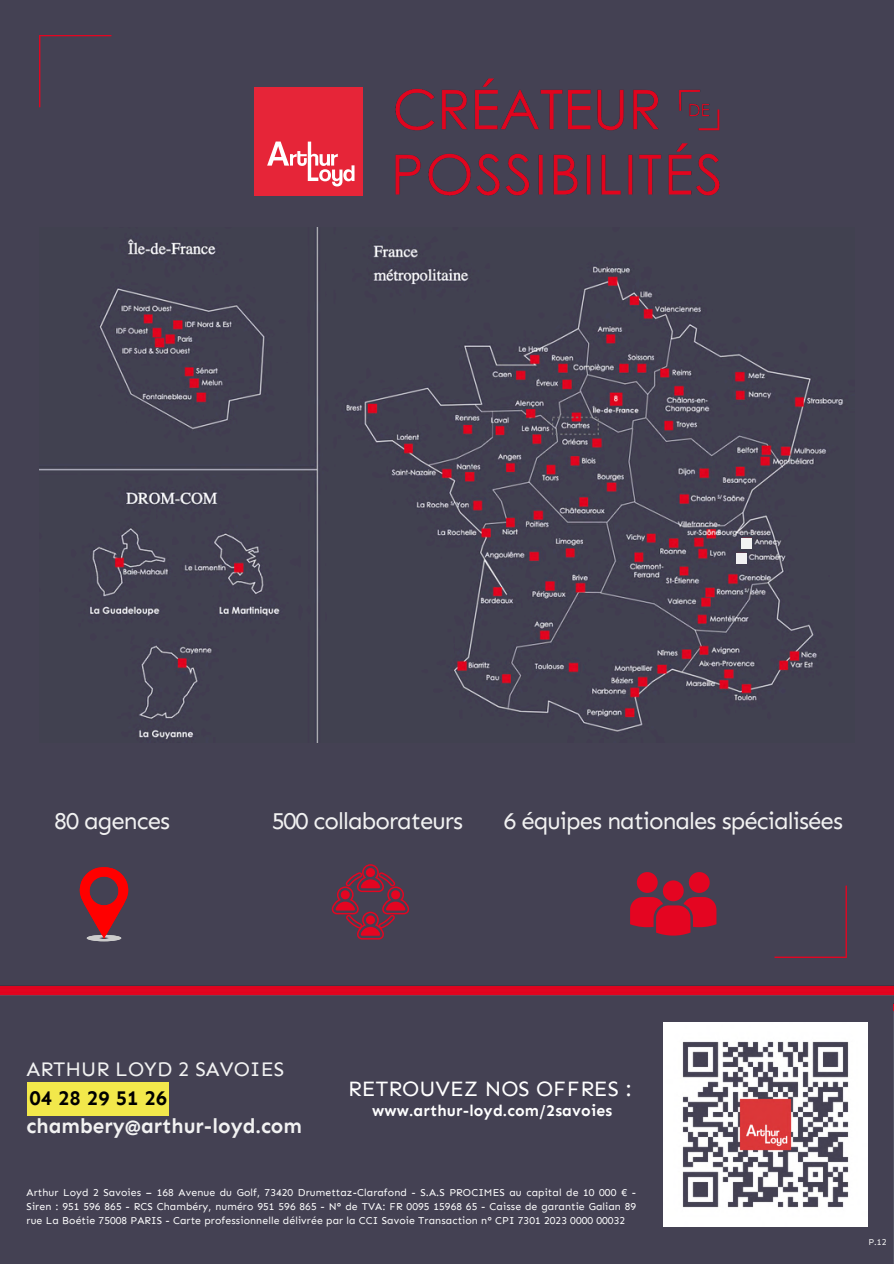
<style>
.page{position:relative;width:894px;height:1264px;background:#fff}
.page>*{position:absolute;margin:0;border:0;box-sizing:border-box;transform-origin:0 0}
.t1{font:24px "Sen";letter-spacing:-.04em;color:#f2f2f2}
.t2{font:21.9px "Sen";color:#fff}
.t3{font:700 20.55px "Sen";color:#f2f2f2}
.t4{font:20.55px "Sen";color:#f2f2f2}
.t5{font:700 20.25px "Sen";color:#000}
.t6{font:700 15.75px "Sen";letter-spacing:.01em;color:#fff}
.t7{font:10.5px/14px "Sen";letter-spacing:.01em;color:#fff;text-align:justify}
.t8{font:9px "Sen";color:#f2f2f2}
</style>
<div class="page">
<div style="left:0;top:0;width:893px;height:1263px;background:#444153"></div>
<svg style="left:39px;top:35px;width:72px;height:72px"></svg>
<div style="left:254px;top:87px;width:109px;height:108px;background:#e62538"></div>
<svg style="left:267px;top:141px;width:87px;height:45px"></svg>
<img style="left:395px;top:78px;width:325px;height:118px">
<svg style="left:774px;top:885px;width:72px;height:73px"></svg>
<img style="left:0;top:985px;width:893px;height:11px">
<img style="left:39px;top:228px;width:804px;height:514px">
<div style="left:741px;top:538px;width:10px;height:10px;background:#f2f2f2"></div>
<div style="left:735px;top:552px;width:11px;height:11px;background:#f2f2f2"></div>
<svg style="left:630px;top:872px;width:86px;height:64px"></svg>
<svg style="left:331px;top:864px;width:78px;height:75px"></svg>
<div style="left:366px;top:915px;width:9px;height:9px;background:#e40521;border-radius:50%"></div>
<svg style="left:80px;top:867px;width:48px;height:74px"></svg>
<img style="left:663px;top:1022px;width:204px;height:204px">
<div style="left:28px;top:1081px;width:141px;height:34px;background:#f2e84b"></div>
<h2 class="t1" style="left:54px;top:806px;width:117px">80 agences</h2>
<h2 class="t1" style="left:271px;top:806px;width:193px">500 collaborateurs</h2>
<p class="t1" style="left:503px;top:806px;width:341px">6 équipes nationales spécialisées</p>
<p class="t4" style="left:27px;top:1056px;width:259px">ARTHUR LOYD 2 SAVOIES</p>
<h4 class="t5" style="left:29px;top:1085px;width:139px">04 28 29 51 26</h4>
<h3 class="t3" style="left:27px;top:1113px;width:277px">chambery@arthur-loyd.com</h3>
<h4 class="t2" style="left:348px;top:1075px;width:285px">RETROUVEZ NOS OFFRES :</h4>
<h5 class="t6" style="left:372px;top:1100px;width:241px">www.arthur-loyd.com/2savoies</h5>
<h6 class="t7" style="left:27px;top:1185px;width:611px">Arthur Loyd 2 Savoies – 168 Avenue du Golf, 73420 Drumettaz-Clarafond - S.A.S PROCIMES au capital de 10 000 € - Siren : 951 596 865 - RCS Chambéry, numéro 951 596 865 - N° de TVA: FR 0095 15968 65 - Caisse de garantie Galian 89 rue La Boétie 75008 PARIS - Carte professionnelle délivrée par la CCI Savoie Transaction n° CPI 7301 2023 0000 00032</h6>
<h1 class="t8" style="left:868px;top:1235px;width:20px">P.12</h1>
</div>
